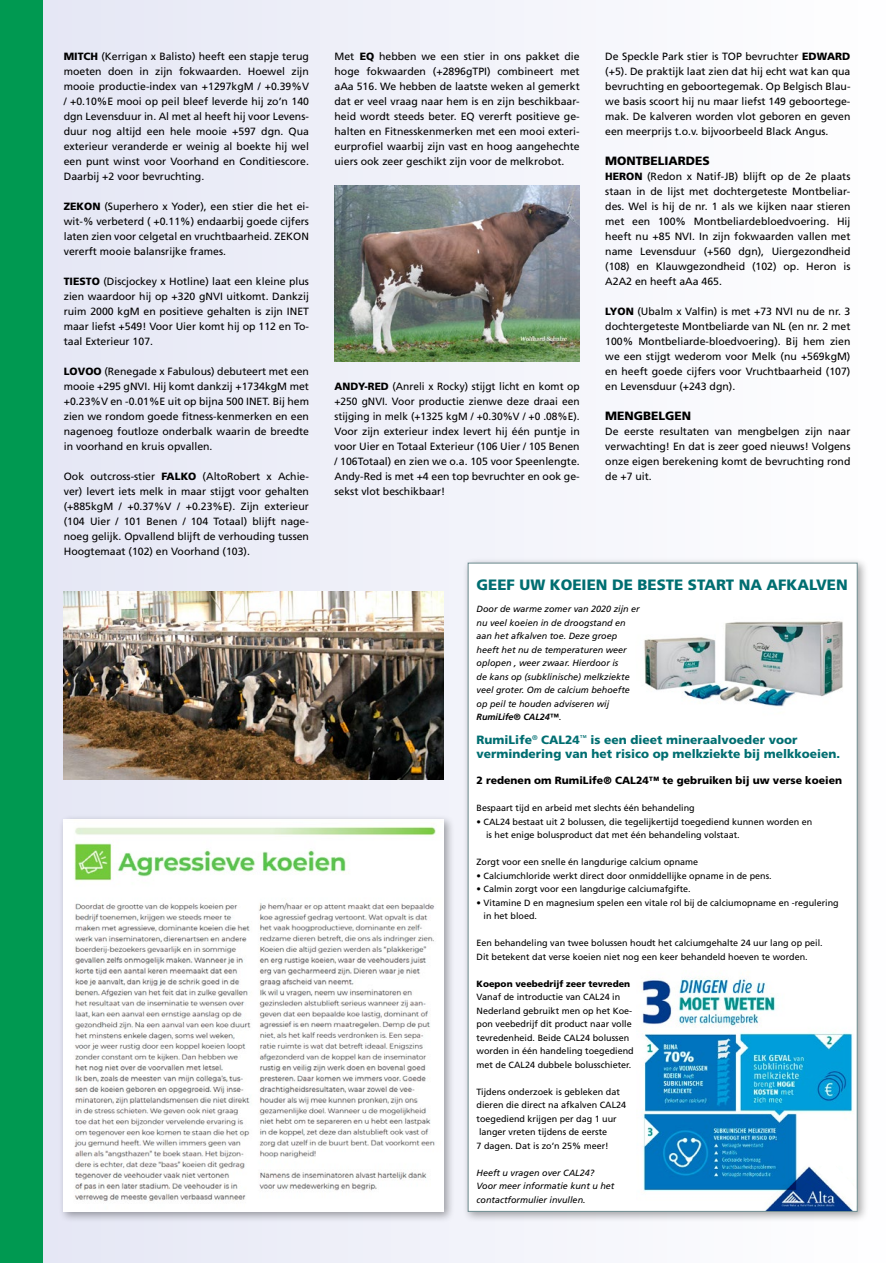
<style>
.page{position:relative;width:893px;height:1263px;background:#f2f3fa}
.page>*{position:absolute;margin:0;border:0;box-sizing:border-box;transform-origin:0 0}
.t1{font:900 15px "Frutiger LT Std";color:#006e71}
.t2{font:900 12px/13.5px "Frutiger LT Std";color:#006e71}
.t3{font:900 12px "Frutiger LT Std";color:#000}
.t4{font:10.5px/15px "Frutiger LT Std";color:#000;text-align:justify}
.t5{font:900 10.5px "Frutiger LT Std";color:#000}
.t6{font:9px/13.5px "Frutiger LT Std";color:#000}
.t7{font:italic 9px/13.5px "Frutiger LT Std";color:#000}
.t8{font:900 9px "Frutiger LT Std";color:#000}
.s1{font-weight:900}
.s2{font-weight:700}
.s3{font-style:normal}
</style>
<div class="page">
<img style="left:334px;top:185px;width:246px;height:176px">
<div style="left:462px;top:557px;width:407px;height:666px;background:#000;opacity:.35"></div>
<div style="left:468px;top:563px;width:390px;height:649px;background:#fff;border:1px solid #6d8c90"></div>
<img style="left:644px;top:621px;width:199px;height:86px">
<img style="left:641px;top:977px;width:212px;height:214px">
<svg style="left:786px;top:1158px;width:67px;height:4px"></svg>
<img style="left:755px;top:1162px;width:98px;height:49px">
<div style="left:59px;top:814px;width:396px;height:409px;background:#000;opacity:.35"></div>
<img style="left:64px;top:819px;width:380px;height:393px">
<div style="left:0;top:0;width:43px;height:1263px;background:#009951"></div>
<img style="left:64px;top:591px;width:380px;height:188px">
<p class="t4" style="left:64px;top:49px;width:247px"><span class="s1">MITCH</span> (Kerrigan x Balisto) heeft een stapje terug moeten doen in zijn fokwaarden. Hoewel zijn mooie productie-index van +1297kgM / +0.39%V / +0.10%E mooi op peil bleef leverde hij zo’n 140 dgn Levensduur in. Al met al heeft hij voor Levens&shy;duur nog altijd een hele mooie +597 dgn. Qua exterieur veranderde er weinig al boekte hij wel een punt winst voor Voorhand en Conditiescore.<br>Daarbij +2 voor bevruchting.</p>
<p class="t4" style="left:64px;top:199px;width:247px"><span class="s1">ZEKON</span> (Superhero x Yoder), een stier die het ei&shy;wit-% verbeterd ( +0.11%) endaarbij goede cijfers laten zien voor celgetal en vruchtbaarheid. ZEKON vererft mooie balansrijke frames.</p>
<p class="t4" style="left:64px;top:274px;width:247px"><span class="s1">TIESTO</span> (Discjockey x Hotline) laat een kleine plus zien waardoor hij op +320 gNVI uitkomt. Dankzij ruim 2000 kgM en positieve gehalten is zijn INET maar liefst +549! Voor Uier komt hij op 112 en To&shy;taal Exterieur 107.</p>
<p class="t4" style="left:64px;top:364px;width:247px"><span class="s1">LOVOO</span> (Renegade x Fabulous) debuteert met een mooie +295 gNVI. Hij komt dankzij +1734kgM met +0.23%V en -0.01%E uit op bijna 500 INET. Bij hem zien we rondom goede fitness-kenmerken en een nagenoeg foutloze onderbalk waarin de breedte in voorhand en kruis opvallen.</p>
<p class="t4" style="left:64px;top:469px;width:247px">Ook outcross-stier <span class="s1">FALKO</span> (AltoRobert x Achie&shy;ver) levert iets melk in maar stijgt voor gehalten (+885kgM / +0.37%V / +0.23%E). Zijn exterieur (104 Uier / 101 Benen / 104 Totaal) blijft nage&shy;noeg gelijk. Opvallend blijft de verhouding tussen Hoogtemaat (102) en Voorhand (103).</p>
<p class="t4" style="left:334px;top:49px;width:247px">Met <span class="s1">EQ</span> hebben we een stier in ons pakket die hoge fokwaarden (+2896gTPI) combineert met aAa 516. We hebben de laatste weken al gemerkt dat er veel vraag naar hem is en zijn beschikbaar&shy;heid wordt steeds beter. EQ vererft positieve ge&shy;halten en Fitnesskenmerken met een mooi exteri&shy;eurprofiel waarbij zijn vast en hoog aangehechte uiers ook zeer geschikt zijn voor de melkrobot.</p>
<p class="t4" style="left:334px;top:379px;width:247px"><span class="s1">ANDY-RED</span> (Anreli x Rocky) stijgt licht en komt op +250 gNVI. Voor productie zienwe deze draai een stijging in melk (+1325 kgM / +0.30%V / +0 .08%E).<br>Voor zijn exterieur index levert hij één puntje in voor Uier en Totaal Exterieur (106 Uier / 105 Benen / 106Totaal) en zien we o.a. 105 voor Speenlengte.<br>Andy-Red is met +4 een top bevruchter en ook ge&shy;sekst vlot beschikbaar!</p>
<p class="t4" style="left:605px;top:49px;width:247px">De Speckle Park stier is TOP bevruchter <span class="s1">EDWARD </span>(+5). De praktijk laat zien dat hij echt wat kan qua bevruchting en geboortegemak. Op Belgisch Blau&shy;we basis scoort hij nu maar liefst 149 geboortege&shy;mak. De kalveren worden vlot geboren en geven een meerprijs t.o.v. bijvoorbeeld Black Angus.</p>
<p class="t3" style="left:605px;top:154px;width:106px">MONTBELIARDES</p>
<p class="t4" style="left:605px;top:169px;width:247px"><span class="s1">HERON</span> (Redon x Natif-JB) blijft op de 2e plaats staan in de lijst met dochtergeteste Montbeliar&shy;des. Wel is hij de nr. 1 als we kijken naar stieren met een 100% Montbeliardebloedvoering. Hij heeft nu +85 NVI. In zijn fokwaarden vallen met name Levensduur (+560 dgn), Uiergezondheid (108) en Klauwgezondheid (102) op. Heron is A2A2 en heeft aAa 465.</p>
<p class="t4" style="left:605px;top:304px;width:247px"><span class="s1">LYON</span> (Ubalm x Valfin) is met +73 NVI nu de nr. 3 dochtergeteste Montbeliarde van NL (en nr. 2 met 100% Montbeliarde-bloedvoering). Bij hem zien we een stijgt wederom voor Melk (nu +569kgM) en heeft goede cijfers voor Vruchtbaarheid (107) en Levensduur (+243 dgn).</p>
<p class="t3" style="left:605px;top:409px;width:88px">MENGBELGEN</p>
<p class="t4" style="left:605px;top:424px;width:247px">De eerste resultaten van mengbelgen zijn naar verwachting! En dat is zeer goed nieuws! Volgens onze eigen berekening komt de bevruchting rond de +7 uit.</p>
<h1 class="t1" style="left:477px;top:576px;width:373px">GEEF UW KOEIEN DE BESTE START NA AFKALVEN</h1>
<p class="t7" style="left:477px;top:602px;width:165px">Door de warme zomer van 2020 zijn er nu veel koeien in de droogstand en aan het afkalven toe. Deze groep heeft het nu de temperaturen weer oplopen , weer zwaar. Hierdoor is<br>de kans op (subklinische) melkziekte veel groter. Om de calcium behoefte op peil te houden adviseren wij<br><span class="s2">RumiLife® CAL24™</span><span class="s3">.</span></p>
<p class="t2" style="left:477px;top:733px;width:365px">RumiLife<sup>®</sup> CAL24<sup>™</sup> is een dieet mineraalvoeder voor vermindering van het risico op melkziekte bij melkkoeien.</p>
<p class="t5" style="left:477px;top:774px;width:367px">2 redenen om RumiLife® CAL24™ te gebruiken bij uw verse koeien</p>
<p class="t6" style="left:477px;top:801px;width:220px">Bespaart tijd en arbeid met slechts één behandeling</p>
<p class="t6" style="left:486px;top:815px;width:328px;text-indent:-10px">• CAL24 bestaat uit 2 bolussen, die tegelijkertijd toegediend kunnen worden en is het enige bolusproduct dat met één behandeling volstaat.</p>
<p class="t6" style="left:477px;top:855px;width:223px">Zorgt voor een snelle én langdurige calcium opname</p>
<p class="t6" style="left:477px;top:869px;width:297px">• Calciumchloride werkt direct door onmiddellijke opname in de pens.</p>
<p class="t6" style="left:477px;top:882px;width:216px">• Calmin zorgt voor een langdurige calciumafgifte.</p>
<p class="t6" style="left:484px;top:896px;width:357px;text-indent:-7px">• Vitamine D en magnesium spelen een vitale rol bij de calciumopname en -regulering in het bloed.</p>
<p class="t6" style="left:477px;top:936px;width:348px">Een behandeling van twee bolussen houdt het calciumgehalte 24 uur lang op peil.<br>Dit betekent dat verse koeien niet nog een keer behandeld hoeven te worden.</p>
<p class="t8" style="left:477px;top:978px;width:155px">Koepon veebedrijf zeer tevreden</p>
<p class="t6" style="left:477px;top:990px;width:159px">Vanaf de introductie van CAL24 in Nederland gebruikt men op het Koe&shy;pon veebedrijf dit product naar volle tevredenheid. Beide CAL24 bolussen worden in één handeling toegediend met de CAL24 dubbele bolusschieter.</p>
<p class="t6" style="left:477px;top:1085px;width:151px">Tijdens onderzoek is gebleken dat dieren die direct na afkalven CAL24 toegediend krijgen per dag 1 uur langer vreten tijdens de eerste<br>7 dagen. Dat is zo’n 25% meer!</p>
<p class="t7" style="left:477px;top:1166px;width:139px">Heeft u vragen over CAL24?<br>Voor meer informatie kunt u het contactformulier invullen.</p>
</div>
